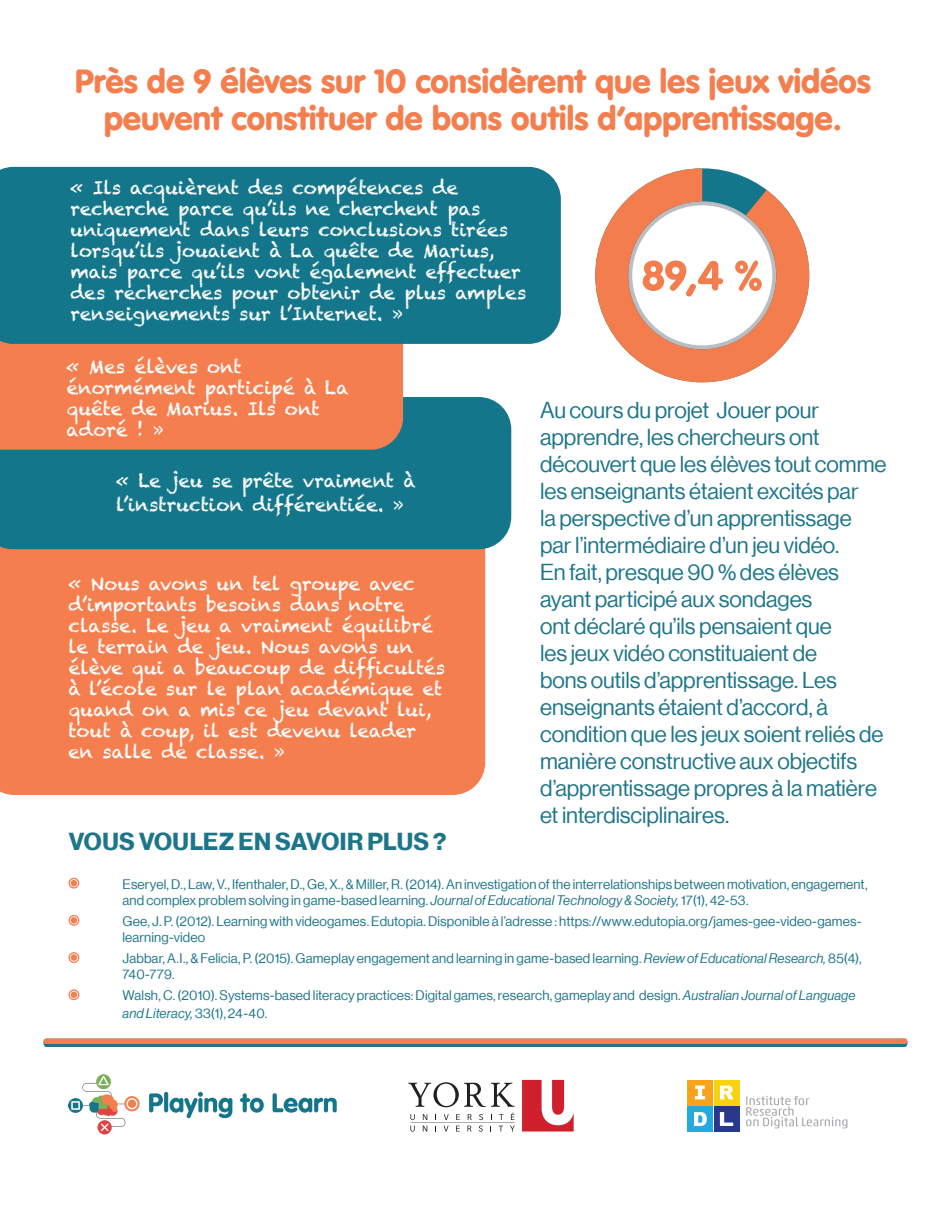
<style>
.page{position:relative;width:945px;height:1215px;background:#fff}
.page>*{position:absolute;margin:0;border:0;box-sizing:border-box;transform-origin:0 0}
.subs{font:900 33px/37.5px "VAG Rounded Std";letter-spacing:.005em;color:#f47e4e;text-align:center}
.subT{font:24px "N Haas Grotesk DS Pro 75 Bd";letter-spacing:.015em;color:#1d758a}
.pp1{font:22.5px/27px "N Haas Grotesk DS Pro 55 Rg";letter-spacing:-.005em;color:#1d758a}
.pp1-2{font:18.3px/21px "Chalkduster";letter-spacing:-.005em;color:#fff}
.pp1-3{font:13.5px/16.2px "N Haas Grotesk DS Pro 55 Rg";letter-spacing:.01em;color:#1d758a}
.s1{font-family:"N Haas Grotesk DS Pro 56 It"}
</style>
<div class="page">
<svg style="left:410px;top:1114px;width:5px;height:6px"></svg>
<svg style="left:423px;top:1114px;width:4px;height:6px"></svg>
<svg style="left:444px;top:1114px;width:5px;height:6px"></svg>
<svg style="left:456px;top:1114px;width:4px;height:6px"></svg>
<svg style="left:468px;top:1114px;width:4px;height:6px"></svg>
<svg style="left:479px;top:1114px;width:4px;height:6px"></svg>
<svg style="left:499px;top:1114px;width:4px;height:6px"></svg>
<svg style="left:511px;top:1113px;width:4px;height:7px"></svg>
<svg style="left:410px;top:1126px;width:5px;height:6px"></svg>
<svg style="left:423px;top:1126px;width:4px;height:6px"></svg>
<svg style="left:444px;top:1126px;width:5px;height:6px"></svg>
<svg style="left:456px;top:1126px;width:4px;height:6px"></svg>
<svg style="left:467px;top:1126px;width:5px;height:6px"></svg>
<svg style="left:479px;top:1126px;width:4px;height:6px"></svg>
<svg style="left:499px;top:1126px;width:4px;height:6px"></svg>
<svg style="left:510px;top:1126px;width:5px;height:6px"></svg>
<hr style="left:410px;top:1122px;width:105px;height:1px;background:#231f20">
<svg style="left:408px;top:1082px;width:106px;height:25px"></svg>
<svg style="left:522px;top:1080px;width:52px;height:52px"></svg>
<div style="left:714px;top:1080px;width:25px;height:25px;background:#f8d110"></div>
<div style="left:687px;top:1080px;width:26px;height:25px;background:#f9a31b"></div>
<div style="left:687px;top:1106px;width:26px;height:26px;background:#24aae1"></div>
<div style="left:714px;top:1106px;width:25px;height:26px;background:#283890"></div>
<svg style="left:720px;top:1086px;width:14px;height:13px"></svg>
<svg style="left:694px;top:1112px;width:13px;height:14px"></svg>
<svg style="left:720px;top:1112px;width:13px;height:14px"></svg>
<svg style="left:695px;top:1086px;width:10px;height:13px"></svg>
<svg style="left:746px;top:1096px;width:102px;height:32px"></svg>
<div style="left:43px;top:1039px;width:864px;height:8px;background:#1d758a"></div>
<div style="left:43px;top:1039px;width:864px;height:5px;background:#f47e4e;border-radius:3px"></div>
<img style="left:69px;top:1074px;width:71px;height:61px">
<svg style="left:149px;top:1093px;width:14px;height:19px"></svg>
<svg style="left:164px;top:1092px;width:4px;height:20px"></svg>
<svg style="left:170px;top:1092px;width:62px;height:26px"></svg>
<svg style="left:240px;top:1093px;width:24px;height:20px"></svg>
<svg style="left:273px;top:1093px;width:64px;height:20px"></svg>
<svg style="left:595px;top:168px;width:214px;height:214px"></svg>
<div style="left:0;top:549px;width:485px;height:246px;background:#f47e4e"></div>
<div style="left:0;top:397px;width:511px;height:152px;background:#14768a"></div>
<div style="left:0;top:344px;width:403px;height:106px;background:#f47e4e"></div>
<div style="left:0;top:167px;width:561px;height:177px;background:#14768a"></div>
<svg style="left:69px;top:878px;width:10px;height:11px"></svg>
<svg style="left:70px;top:879px;width:8px;height:8px"></svg>
<svg style="left:69px;top:915px;width:10px;height:11px"></svg>
<svg style="left:70px;top:916px;width:8px;height:8px"></svg>
<svg style="left:69px;top:952px;width:10px;height:11px"></svg>
<svg style="left:70px;top:953px;width:8px;height:9px"></svg>
<svg style="left:69px;top:989px;width:10px;height:11px"></svg>
<svg style="left:70px;top:991px;width:8px;height:8px"></svg>
<p class="subs" style="left:75px;top:64px;width:797px">Près de 9 élèves sur 10 considèrent que les jeux vidéos peuvent constituer de bons outils d’apprentissage.</p>
<p class="pp1-2" style="left:70px;top:177px;width:457px">« Ils acquièrent des compétences de recherche parce qu’ils ne cherchent pas uniquement dans leurs conclusions tirées lorsqu’ils jouaient à La quête de Marius, mais parce qu’ils vont également effectuer des recherches pour obtenir de plus amples renseignements sur l’Internet. »</p>
<p class="pp1-2" style="left:67px;top:356px;width:284px">« Mes élèves ont énormément participé à La quête de Marius. Ils ont adoré ! »</p>
<p class="pp1-2" style="left:116px;top:469px;width:301px;line-height:24px">« Le jeu se prête vraiment à l’instruction différentiée. »</p>
<p class="pp1-2" style="left:69px;top:574px;width:378px">« Nous avons un tel groupe avec d’importants besoins dans notre classe. Le jeu a vraiment équilibré le terrain de jeu. Nous avons un élève qui a beaucoup de difficultés à l’école sur le plan académique et quand on a mis ce jeu devant lui, tout à coup, il est devenu leader en salle de classe. »</p>
<p class="pp1" style="left:540px;top:397px;width:348px">Au cours du projet Jouer pour apprendre, les chercheurs ont découvert que les élèves tout comme les enseignants étaient excités par<br>la perspective d’un apprentissage par l’intermédiaire d’un jeu vidéo.<br>En fait, presque 90 % des élèves ayant participé aux sondages<br>ont déclaré qu’ils pensaient que<br>les jeux vidéo constituaient de<br>bons outils d’apprentissage. Les enseignants étaient d’accord, à condition que les jeux soient reliés de manière constructive aux objectifs d’apprentissage propres à la matière et interdisciplinaires.</p>
<p class="subT" style="left:69px;top:827px;width:379px">VOUS VOULEZ EN SAVOIR PLUS ?</p>
<p class="pp1-3" style="left:123px;top:876px;width:746px">Eseryel, D., Law, V., Ifenthaler, D., Ge, X., &amp; Miller, R. (2014). An investigation of the interrelationships between motivation, engagement, and complex problem solving in game-based learning. <span class="s1">Journal of Educational Technology &amp; Society,</span> 17(1), 42-53.</p>
<p class="pp1-3" style="left:123px;top:913px;width:740px">Gee, J. P. (2012). Learning with videogames. Edutopia. Disponible à l’adresse : https://www.edutopia.org/james-gee-video-games&shy;learning-video</p>
<p class="pp1-3" style="left:123px;top:950px;width:740px">Jabbar, A.I., &amp; Felicia, P. (2015). Gameplay engagement and learning in game-based learning. <span class="s1">Review of Educational Research,</span> 85(4),<br>740-779.</p>
<p class="pp1-3" style="left:123px;top:987px;width:734px;line-height:18px">Walsh, C. (2010). Systems-based literacy practices: Digital games, research, gameplay and design. <span class="s1">Australian Journal of Language and Literacy,</span> 33(1), 24-40.</p>
</div>
